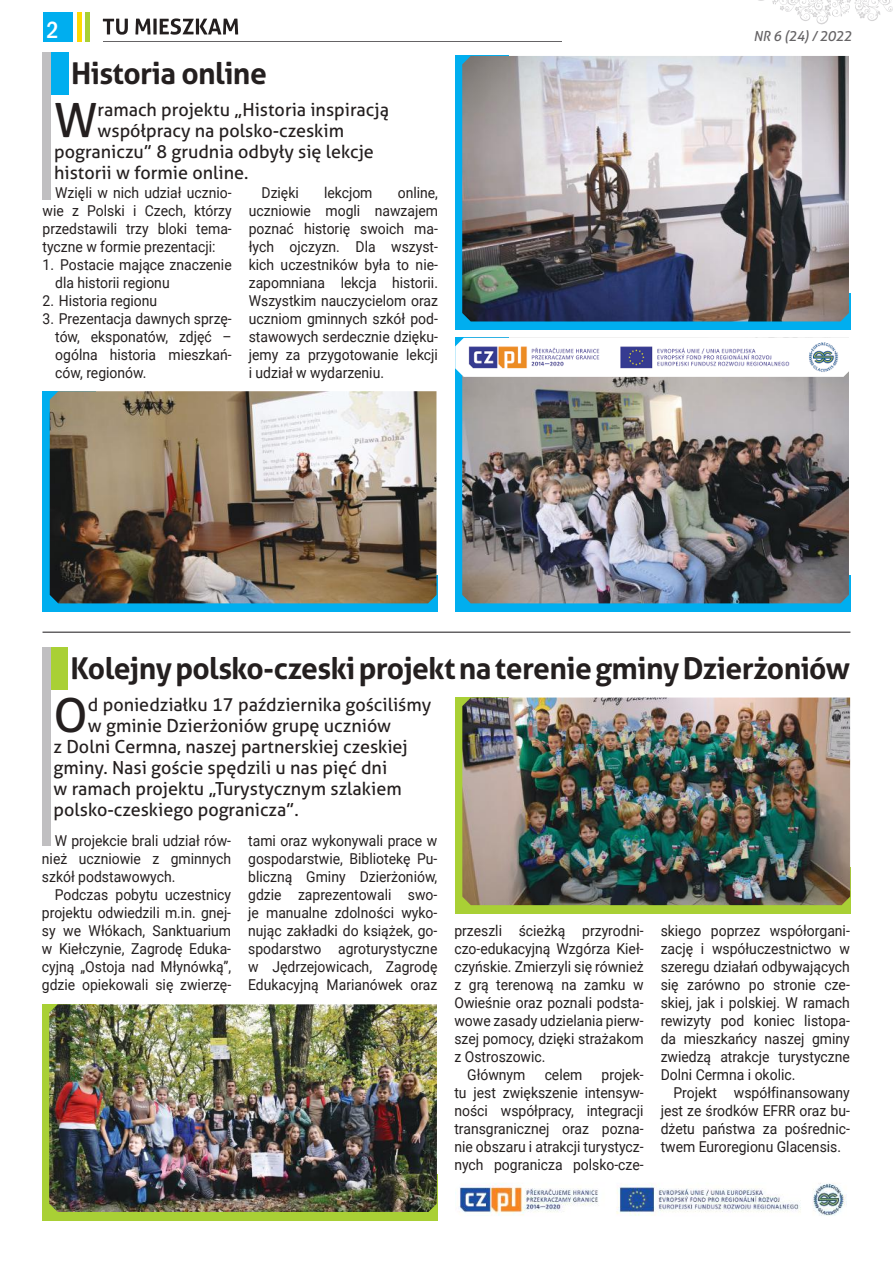
<style>
.page{position:relative;width:893px;height:1263px;background:#fff}
.page>*{position:absolute;margin:0;border:0;box-sizing:border-box;transform-origin:0 0}
.t1{font:47.1px "Aller";color:#241f1f}
.t2{font:700 30px "Aller";letter-spacing:-.02em;color:#241f1f}
.t3{font:500 condensed 24px "Franklin Gothic";color:#fff}
.t4{font:18px "Aller";color:#241f1f}
.t5{font:15px/18px "Roboto";color:#241f1f;text-align:justify;scale:.93 1}
.t6{font:italic 13.8px "Aller";letter-spacing:-.02em;color:#656365}
</style>
<div class="page">
<div style="left:43px;top:12px;width:30px;height:30px;background:#00aeef"></div>
<hr style="left:77px;top:12px;width:4px;height:30px;background:#ffd900">
<svg style="left:103px;top:19px;width:25px;height:16px"></svg>
<svg style="left:135px;top:18px;width:103px;height:17px"></svg>
<hr style="left:86px;top:12px;width:4px;height:30px;background:#a9d035">
<hr style="left:103px;top:41px;width:458px;height:1px;background:#656365">
<svg style="left:758px;top:0;width:135px;height:25px"></svg>
<div style="left:51px;top:52px;width:17px;height:42px;background:#00aeef"></div>
<div style="left:43px;top:52px;width:8px;height:147px;background:#c0bfc1"></div>
<div style="left:455px;top:294px;width:395px;height:36px;background:#00aeef"></div>
<div style="left:455px;top:56px;width:54px;height:274px;background:#00aeef"></div>
<img style="left:462px;top:56px;width:387px;height:265px">
<div style="left:43px;top:576px;width:395px;height:36px;background:#00aeef"></div>
<div style="left:43px;top:391px;width:53px;height:221px;background:#00aeef"></div>
<img style="left:50px;top:391px;width:386px;height:212px">
<div style="left:455px;top:576px;width:395px;height:36px;background:#00aeef"></div>
<div style="left:455px;top:338px;width:54px;height:274px;background:#00aeef"></div>
<img style="left:462px;top:377px;width:387px;height:226px">
<div style="left:50px;top:647px;width:17px;height:43px;background:#a9d035"></div>
<div style="left:42px;top:647px;width:8px;height:198px;background:#c0bfc1"></div>
<div style="left:42px;top:1174px;width:395px;height:46px;background:#a9d035"></div>
<div style="left:42px;top:1004px;width:54px;height:216px;background:#a9d035"></div>
<img style="left:49px;top:1004px;width:388px;height:208px">
<hr style="left:43px;top:631px;width:807px;height:2px;background:#656365">
<img style="left:455px;top:338px;width:394px;height:39px">
<img style="left:455px;top:1183px;width:392px;height:33px">
<div style="left:455px;top:868px;width:395px;height:46px;background:#a9d035"></div>
<div style="left:455px;top:697px;width:54px;height:217px;background:#a9d035"></div>
<img style="left:462px;top:697px;width:388px;height:208px">
<h3 class="t3" style="left:46px;top:14px;width:14px">2</h3>
<p class="t6" style="left:754px;top:28px;width:100px">NR 6 (24) / 2022</p>
<h2 class="t2" style="left:71px;top:55px;width:197px">Historia online</h2>
<h1 class="t1" style="left:54px;top:91px;width:45px">W</h1>
<p class="t4" style="left:98px;top:98px;width:293px">ramach projektu „Historia inspiracją</p>
<p class="t4" style="left:98px;top:119px;width:248px">współpracy na polsko-czeskim</p>
<p class="t4" style="left:54px;top:140px;width:321px">pograniczu” 8 grudnia odbyły się lekcje</p>
<p class="t4" style="left:54px;top:161px;width:196px">historii w formie online.</p>
<p class="t5" style="left:43px;top:183px;width:205px;text-indent:13px">Wzięli w nich udział ucznio&shy;wie z Polski i Czech, którzy przedstawili trzy bloki tema&shy;tyczne w formie prezentacji:</p>
<p class="t5" style="left:55px;top:255px;width:191px;text-indent:-13px">1. Postacie mające znaczenie dla historii regionu</p>
<p class="t5" style="left:43px;top:291px;width:125px">2. Historia regionu</p>
<p class="t5" style="left:55px;top:309px;width:191px;text-indent:-13px">3. Prezentacja dawnych sprzę&shy;tów, eksponatów, zdjęć – ogólna historia mieszkań&shy;ców, regionów.</p>
<p class="t5" style="left:249px;top:183px;width:205px;text-indent:149px">online, uczniowie mogli nawzajem poznać historię swoich ma&shy;łych ojczyzn. Dla wszyst&shy;kich uczestników była to nie&shy;zapomniana lekcja historii.<br>Wszystkim nauczycielom oraz uczniom gminnych szkół pod&shy;stawowych serdecznie dzięku&shy;jemy za przygotowanie lekcji i udział w wydarzeniu.</p>
<p class="t5" style="left:261px;top:183px;width:42px">Dzięki</p>
<p class="t5" style="left:324px;top:183px;width:54px">lekcjom</p>
<h2 class="t2" style="left:71px;top:650px;width:781px">Kolejny polsko-czeski projekt na terenie gminy Dzierżoniów</h2>
<h1 class="t1" style="left:54px;top:686px;width:36px">O</h1>
<p class="t4" style="left:88px;top:693px;width:345px">d poniedziałku 17 października gościliśmy</p>
<p class="t4" style="left:88px;top:714px;width:305px">w gminie Dzierżoniów grupę uczniów</p>
<p class="t4" style="left:54px;top:735px;width:356px">z Dolni Cermna, naszej partnerskiej czeskiej</p>
<p class="t4" style="left:54px;top:756px;width:335px">gminy. Nasi goście spędzili u nas pięć dni</p>
<p class="t4" style="left:54px;top:777px;width:350px">w ramach projektu „Turystycznym szlakiem</p>
<p class="t4" style="left:54px;top:798px;width:247px">polsko-czeskiego pogranicza”.</p>
<p class="t5" style="left:42px;top:831px;width:205px;text-indent:13px">W projekcie brali udział rów&shy;nież uczniowie z gminnych szkół podstawowych.</p>
<p class="t5" style="left:42px;top:885px;width:205px;text-indent:13px">Podczas pobytu uczestnicy projektu odwiedzili m.in. gnej&shy;sy we Włókach, Sanktuarium w Kiełczynie, Zagrodę Eduka&shy;cyjną „Ostoja nad Młynówką”, gdzie opiekowali się zwierzę-</p>
<p class="t5" style="left:248px;top:831px;width:205px">tami oraz wykonywali prace w gospodarstwie, Bibliotekę Pu&shy;bliczną Gminy Dzierżoniów, gdzie zaprezentowali swo&shy;je manualne zdolności wyko&shy;nując zakładki do książek, go&shy;spodarstwo agroturystyczne w Jędrzejowicach, Zagrodę Edukacyjną Marianówek oraz</p>
<p class="t5" style="left:454px;top:921px;width:205px">przeszli ścieżką przyrodni-</p>
<p class="t5" style="left:454px;top:939px;width:205px">czo-edukacyjną Wzgórza Kieł-</p>
<p class="t5" style="left:454px;top:957px;width:205px">czyńskie. Zmierzyli się również</p>
<p class="t5" style="left:454px;top:975px;width:205px">z grą terenową na zamku w</p>
<p class="t5" style="left:454px;top:993px;width:205px">Owieśnie oraz poznali podsta-</p>
<p class="t5" style="left:454px;top:1011px;width:205px">wowe zasady udzielania pierw-</p>
<p class="t5" style="left:454px;top:1029px;width:205px">szej pomocy, dzięki strażakom</p>
<p class="t5" style="left:454px;top:1047px;width:99px">z Ostroszowic.</p>
<p class="t5" style="left:467px;top:1065px;width:64px">Głównym</p>
<p class="t5" style="left:545px;top:1065px;width:42px">celem</p>
<p class="t5" style="left:454px;top:1065px;width:205px;text-indent:147px">projek&shy;tu jest zwiększenie intensyw&shy;ności współpracy, integracji transgranicznej oraz pozna&shy;nie obszaru i atrakcji turystycz&shy;nych pogranicza polsko-cze-</p>
<p class="t5" style="left:661px;top:921px;width:205px">skiego poprzez współorgani&shy;zację i współuczestnictwo w szeregu działań odbywających się zarówno po stronie cze&shy;skiej, jak i polskiej. W ramach rewizyty pod koniec listopa&shy;da mieszkańcy naszej gminy zwiedzą atrakcje turystyczne Dolni Cermna i okolic.</p>
<p class="t5" style="left:661px;top:1083px;width:205px;text-indent:13px">Projekt współfinansowany jest ze środków EFRR oraz bu&shy;dżetu państwa za pośrednic&shy;twem Euroregionu Glacensis.</p>
</div>
